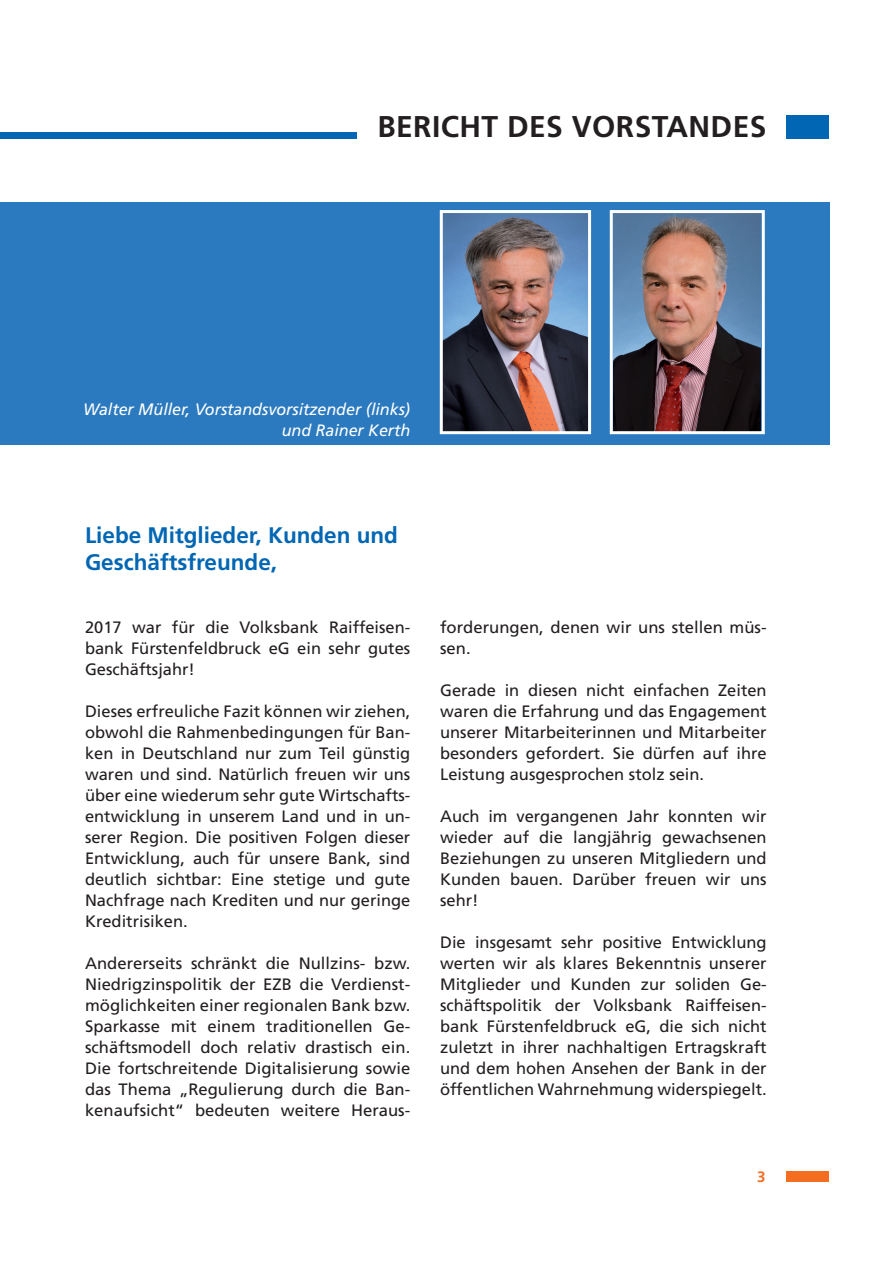
<style>
.page{position:relative;width:893px;height:1263px;background:#fff}
.page>*{position:absolute;margin:0;border:0;box-sizing:border-box;transform-origin:0 0}
.t1{font:700 30px "Frutiger CE";letter-spacing:.015em;color:#231f20}
.t2{font:700 22.5px/27px "Frutiger CE";color:#0166b3}
.t3{font:16.5px/21px "Frutiger CE";color:#231f20;text-align:justify}
.t4{font:italic 16.5px/21px "Frutiger CE";letter-spacing:-.005em;color:#fff;text-align:right}
.t5{font:700 15px "Frutiger CE";color:#f36e21}
</style>
<div class="page">
<div style="left:787px;top:115px;width:42px;height:24px;background:#0166b3"></div>
<div style="left:787px;top:1171px;width:42px;height:11px;background:#f36e21"></div>
<div style="left:0;top:132px;width:765px;height:7px;background:#0166b3"></div>
<div style="left:357px;top:115px;width:410px;height:31px;background:#fff"></div>
<div style="left:0;top:202px;width:829px;height:242px;background:#2b79be"></div>
<img style="left:614px;top:214px;width:147px;height:216px">
<div style="left:610px;top:210px;width:155px;height:224px;border:3px solid #fff"></div>
<img style="left:444px;top:214px;width:143px;height:216px">
<div style="left:440px;top:210px;width:151px;height:224px;border:3px solid #fff"></div>
<h1 class="t1" style="left:377px;top:109px;width:391px">BERICHT DES VORSTANDES</h1>
<p class="t4" style="left:83px;top:399px;width:329px">Walter Müller, Vorstandsvorsitzender (links) und Rainer Kerth</p>
<h2 class="t2" style="left:85px;top:522px;width:314px">Liebe Mitglieder, Kunden und<br>Geschäftsfreunde,</h2>
<p class="t3" style="left:85px;top:617px;width:327px">2017 war für die Volksbank Raiffeisen&shy;bank Fürstenfeldbruck eG ein sehr gutes Geschäftsjahr!</p>
<p class="t3" style="left:85px;top:701px;width:327px">Dieses erfreuliche Fazit können wir ziehen, obwohl die Rahmenbedingungen für Ban&shy;ken in Deutschland nur zum Teil günstig waren und sind. Natürlich freuen wir uns über eine wiederum sehr gute Wirtschafts&shy;entwicklung in unserem Land und in un&shy;serer Region. Die positiven Folgen dieser Entwicklung, auch für unsere Bank, sind deutlich sichtbar: Eine stetige und gute Nachfrage nach Krediten und nur geringe Kreditrisiken.</p>
<p class="t3" style="left:85px;top:953px;width:327px">Andererseits schränkt die Nullzins- bzw.<br>Niedrigzinspolitik der EZB die Verdienst&shy;möglichkeiten einer regionalen Bank bzw.<br>Sparkasse mit einem traditionellen Ge&shy;schäftsmodell doch relativ drastisch ein.<br>Die fortschreitende Digitalisierung sowie das Thema „Regulierung durch die Ban&shy;kenaufsicht“ bedeuten weitere Heraus-</p>
<p class="t3" style="left:440px;top:617px;width:328px">forderungen, denen wir uns stellen müs&shy;sen.</p>
<p class="t3" style="left:440px;top:680px;width:328px">Gerade in diesen nicht einfachen Zeiten waren die Erfahrung und das Engagement unserer Mitarbeiterinnen und Mitarbeiter besonders gefordert. Sie dürfen auf ihre Leistung ausgesprochen stolz sein.</p>
<p class="t3" style="left:440px;top:806px;width:328px">Auch im vergangenen Jahr konnten wir wieder auf die langjährig gewachsenen Beziehungen zu unseren Mitgliedern und Kunden bauen. Darüber freuen wir uns sehr!</p>
<p class="t3" style="left:440px;top:932px;width:328px">Die insgesamt sehr positive Entwicklung werten wir als klares Bekenntnis unserer Mitglieder und Kunden zur soliden Ge&shy;schäftspolitik der Volksbank Raiffeisen&shy;bank Fürstenfeldbruck eG, die sich nicht zuletzt in ihrer nachhaltigen Ertragskraft und dem hohen Ansehen der Bank in der öffentlichen Wahrnehmung widerspiegelt.</p>
<p class="t5" style="left:757px;top:1167px;width:10px">3</p>
</div>
